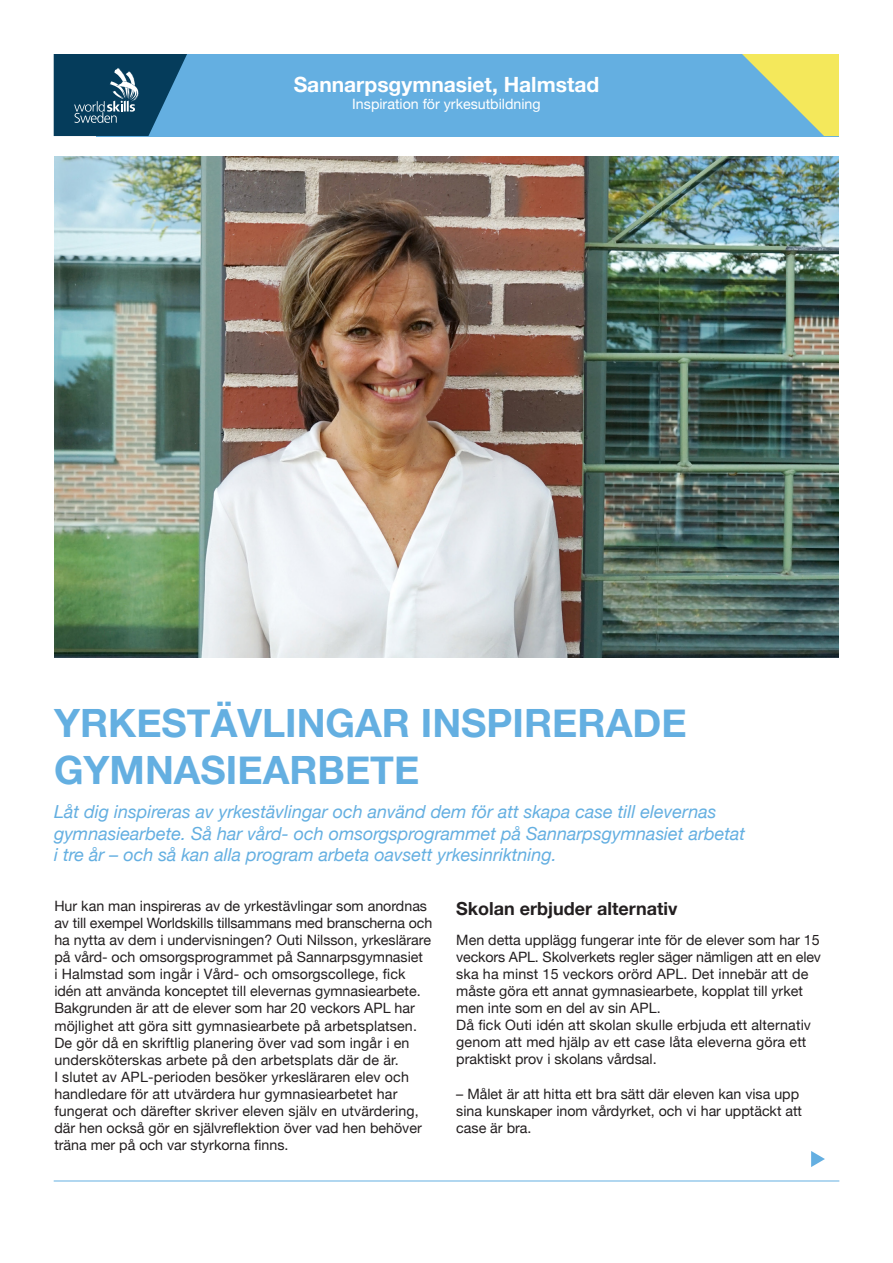
<style>
.page{position:relative;width:893px;height:1263px;background:#fff}
.page>*{position:absolute;margin:0;border:0;box-sizing:border-box;transform-origin:0 0}
.Huvudrubrik{font:700 39px/46.8px "Helvetica Neue";color:#64afe1}
.Skolnamn{font:700 21px "Helvetica Neue";color:#fff}
.ingress{font:italic 18px/21.6px "Helvetica Neue";color:#64afe1}
.Rubrik{font:700 18px "Helvetica Neue";color:#231f20}
.Brödtext{font:14.25px/17.1px "Helvetica Neue";color:#231f20}
.Skolnamn-2{font:14.25px "Helvetica Neue";color:#fff}
</style>
<div class="page">
<div style="left:96px;top:54px;width:743px;height:82px;background:#64afe1"></div>
<svg style="left:742px;top:54px;width:97px;height:82px"></svg>
<svg style="left:54px;top:54px;width:133px;height:82px;background:#215878"></svg>
<hr style="left:54px;top:1180px;width:785px;height:1px;background:#64afe1">
<svg style="left:811px;top:1151px;width:14px;height:16px"></svg>
<img style="left:54px;top:156px;width:785px;height:501px">
<p class="Skolnamn" style="left:294px;top:68px;width:307px">Sannarpsgymnasiet, Halmstad</p>
<p class="Skolnamn-2" style="left:352px;top:93px;width:190px">Inspiration för yrkesutbildning</p>
<p class="Huvudrubrik" style="left:54px;top:701px;width:634px">YRKESTÄVLINGAR INSPIRERADE<br>GYMNASIEARBETE</p>
<p class="ingress" style="left:54px;top:802px;width:692px">Låt dig inspireras av yrkestävlingar och använd dem för att skapa case till elevernas gymnasiearbete. Så har vård- och omsorgsprogrammet på Sannarpsgymnasiet arbetat i tre år – och så kan alla program arbeta oavsett yrkesinriktning.</p>
<p class="Brödtext" style="left:54px;top:898px;width:379px">Hur kan man inspireras av de yrkestävlingar som anordnas av till exempel Worldskills tillsammans med branscherna och ha nytta av dem i undervisningen? Outi Nilsson, yrkeslärare på vård- och omsorgsprogrammet på Sannarpsgymnasiet<br>i Halmstad som ingår i Vård- och omsorgscollege, fick idén att använda konceptet till elevernas gymnasiearbete.<br>Bakgrunden är att de elever som har 20 veckors APL har möjlighet att göra sitt gymnasiearbete på arbetsplatsen.<br>De gör då en skriftlig planering över vad som ingår i en undersköterskas arbete på den arbetsplats där de är.<br>I slutet av APL-perioden besöker yrkesläraren elev och handledare för att utvärdera hur gymnasiearbetet har fungerat och därefter skriver eleven själv en utvärdering, där hen också gör en självreflektion över vad hen behöver träna mer på och var styrkorna finns.</p>
<p class="Rubrik" style="left:456px;top:894px;width:223px">Skolan erbjuder alternativ</p>
<p class="Brödtext" style="left:456px;top:932px;width:366px">Men detta upplägg fungerar inte för de elever som har 15 veckors APL. Skolverkets regler säger nämligen att en elev ska ha minst 15 veckors orörd APL. Det innebär att de måste göra ett annat gymnasiearbete, kopplat till yrket men inte som en del av sin APL.</p>
<p class="Brödtext" style="left:456px;top:1017px;width:356px">Då fick Outi idén att skolan skulle erbjuda ett alternativ genom att med hjälp av ett case låta eleverna göra ett praktiskt prov i skolans vårdsal.</p>
<p class="Brödtext" style="left:456px;top:1086px;width:347px">– Målet är att hitta ett bra sätt där eleven kan visa upp sina kunskaper inom vårdyrket, och vi har upptäckt att case är bra.</p>
</div>
